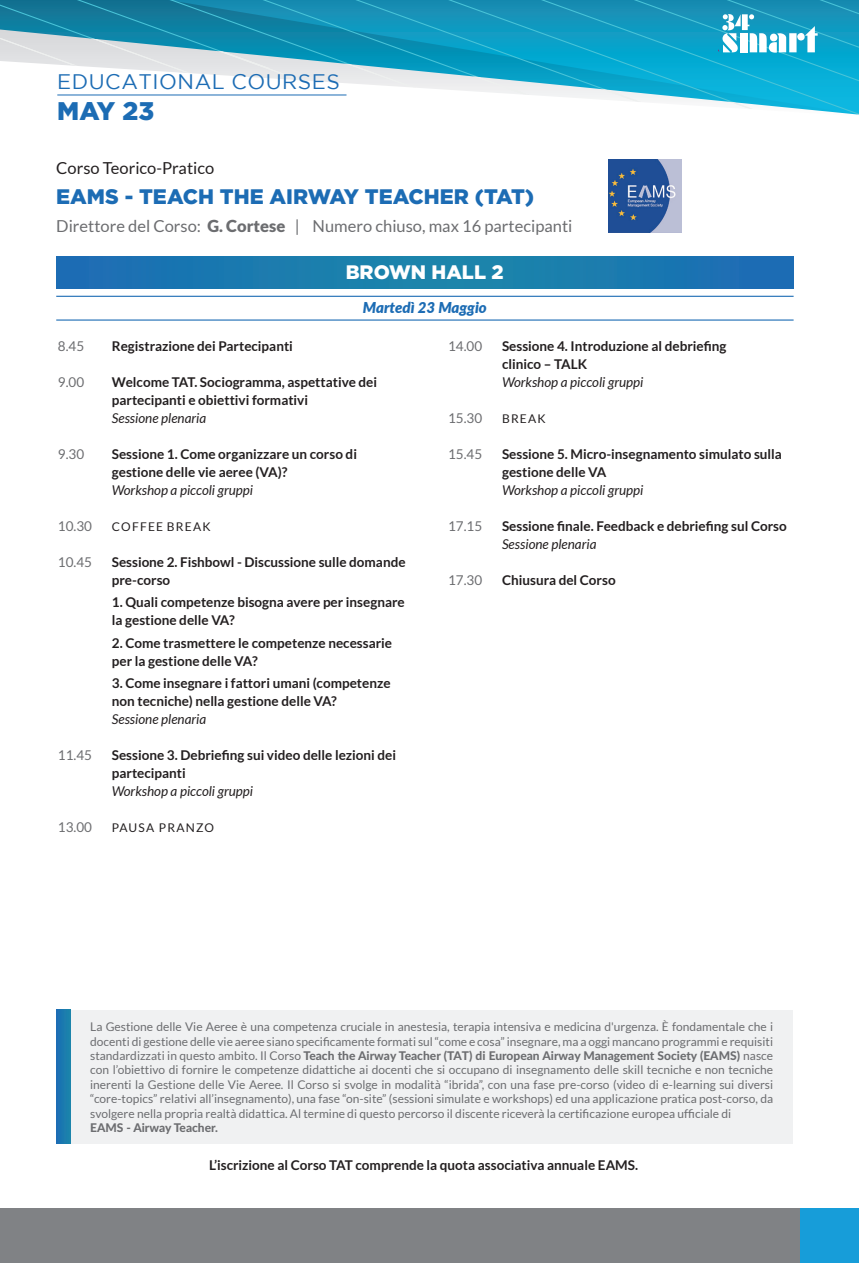
<style>
.page{position:relative;width:859px;height:1263px;background:#fff}
.page>*{position:absolute;margin:0;border:0;box-sizing:border-box;transform-origin:0 0}
.t1{font:900 25.5px "Gotham";color:#1c6cb4}
.t2{font:900 21px "Gotham";color:#1c6cb4}
.t3{font:21px "Gotham";letter-spacing:.025em;color:#1c6cb4}
.t4{font:900 19.5px "Gotham";color:#fff}
.t5{font:16.5px "Lato";color:#6c6d70}
.t6{font:16.5px "Lato";color:#231f20}
.t7{font:italic 900 15px "Lato";color:#1c6cb4}
.t8{font:700 13.5px/18px "Lato";color:#231f20}
.t9{font:italic 13.5px "Lato";color:#231f20}
.t10{font:13.5px "Lato";color:#6c6d70}
.t11{font:12px/14.4px "Lato";color:#6c6d70;text-align:justify}
.t12{font:12px "Lato";letter-spacing:.1em;color:#231f20}
.t13{font:800 12px "Lato";color:#6c6d70}
.s1{font-weight:900}
.s2{font-weight:800}
</style>
<div class="page">
<div style="left:0;top:1209px;width:859px;height:54px;background:#808285"></div>
<div style="left:800px;top:1209px;width:59px;height:54px;background:#179dd9"></div>
<svg style="left:0;top:0;width:859px;height:115px"></svg>
<hr style="left:57px;top:95px;width:289px;height:1px;background:#1c6cb4">
<hr style="left:56px;top:319px;width:737px;height:2px;background:#1c6cb4">
<hr style="left:56px;top:296px;width:737px;height:1px;background:#1c6cb4">
<div style="left:56px;top:256px;width:737px;height:32px;background:linear-gradient(to right,#1b79af,#1b7aaf)"></div>
<div style="left:63px;top:1010px;width:730px;height:134px;background:#f0f1f2"></div>
<svg style="left:56px;top:1010px;width:15px;height:134px;background:#1b79af"></svg>
<img style="left:608px;top:160px;width:73px;height:72px">
<h2 class="t3" style="left:57px;top:68px;width:284px">EDUCATIONAL COURSES</h2>
<h1 class="t1" style="left:57px;top:93px;width:98px">MAY 23</h1>
<h3 class="t6" style="left:56px;top:159px;width:159px">Corso Teorico-Pratico</h3>
<h2 class="t2" style="left:56px;top:182px;width:479px">EAMS - TEACH THE AIRWAY TEACHER (TAT)</h2>
<h3 class="t5" style="left:56px;top:217px;width:518px">Direttore del Corso: <span class="s1">G. Cortese</span> | Numero chiuso, max 16 partecipanti</h3>
<h3 class="t4" style="left:346px;top:258px;width:159px">BROWN HALL 2</h3>
<p class="t7" style="left:363px;top:296px;width:125px">Martedì 23 Maggio</p>
<p class="t10" style="left:58px;top:338px;width:28px">8.45</p>
<p class="t8" style="left:112px;top:337px;width:182px">Registrazione dei Partecipanti</p>
<p class="t10" style="left:58px;top:374px;width:28px">9.00</p>
<p class="t8" style="left:112px;top:373px;width:267px">Welcome TAT. Sociogramma, aspettative dei partecipanti e obiettivi formativi</p>
<p class="t9" style="left:112px;top:410px;width:96px">Sessione plenaria</p>
<p class="t10" style="left:58px;top:446px;width:28px">9.30</p>
<p class="t8" style="left:112px;top:445px;width:247px">Sessione 1. Come organizzare un corso di gestione delle vie aeree (VA)?</p>
<p class="t9" style="left:112px;top:482px;width:143px">Workshop a piccoli gruppi</p>
<p class="t10" style="left:58px;top:518px;width:36px">10.30</p>
<p class="t12" style="left:112px;top:520px;width:100px">COFFEE BREAK</p>
<p class="t10" style="left:58px;top:554px;width:36px">10.45</p>
<p class="t8" style="left:112px;top:553px;width:295px">Sessione 2. Fishbowl - Discussione sulle domande pre-corso</p>
<p class="t8" style="left:112px;top:593px;width:294px">1. Quali competenze bisogna avere per insegnare la gestione delle VA?</p>
<p class="t8" style="left:112px;top:634px;width:282px">2. Come trasmettere le competenze necessarie per la gestione delle VA?</p>
<p class="t8" style="left:112px;top:674px;width:280px">3. Come insegnare i fattori umani (competenze non tecniche) nella gestione delle VA?</p>
<p class="t9" style="left:112px;top:712px;width:96px">Sessione plenaria</p>
<p class="t10" style="left:58px;top:748px;width:36px">11.45</p>
<p class="t8" style="left:112px;top:746px;width:286px">Sessione 3. Debriefing sui video delle lezioni dei partecipanti</p>
<p class="t9" style="left:112px;top:784px;width:143px">Workshop a piccoli gruppi</p>
<p class="t10" style="left:58px;top:820px;width:36px">13.00</p>
<p class="t12" style="left:112px;top:821px;width:104px">PAUSA PRANZO</p>
<p class="t10" style="left:448px;top:338px;width:36px">14.00</p>
<p class="t8" style="left:502px;top:337px;width:226px">Sessione 4. Introduzione al debriefing clinico – TALK</p>
<p class="t9" style="left:502px;top:374px;width:143px">Workshop a piccoli gruppi</p>
<p class="t10" style="left:448px;top:410px;width:36px">15.30</p>
<p class="t12" style="left:502px;top:412px;width:45px">BREAK</p>
<p class="t10" style="left:448px;top:446px;width:36px">15.45</p>
<p class="t8" style="left:502px;top:445px;width:281px">Sessione 5. Micro-insegnamento simulato sulla gestione delle VA</p>
<p class="t9" style="left:502px;top:482px;width:143px">Workshop a piccoli gruppi</p>
<p class="t10" style="left:448px;top:518px;width:36px">17.15</p>
<p class="t8" style="left:502px;top:517px;width:286px">Sessione finale. Feedback e debriefing sul Corso</p>
<p class="t9" style="left:502px;top:536px;width:96px">Sessione plenaria</p>
<p class="t10" style="left:448px;top:572px;width:36px">17.30</p>
<p class="t8" style="left:502px;top:571px;width:115px">Chiusura del Corso</p>
<p class="t11" style="left:90px;top:1019px;width:684px">La Gestione delle Vie Aeree è una competenza cruciale in anestesia, terapia intensiva e medicina d'urgenza. È fondamentale che i docenti di gestione delle vie aeree siano specificamente formati sul “come e cosa” insegnare, ma a oggi mancano programmi e requisiti standardizzati in questo ambito. Il Corso <span class="s2">Teach the Airway Teacher (TAT) di European Airway Management Society (EAMS)</span> nasce con l’obiettivo di fornire le competenze didattiche ai docenti che si occupano di insegnamento delle skill tecniche e non tecniche inerenti la Gestione delle Vie Aeree. Il Corso si svolge in modalità “ibrida”, con una fase pre-corso (video di e-learning sui diversi “core-topics” relativi all’insegnamento), una fase “on-site” (sessioni simulate e workshops) ed una applicazione pratica post-corso, da svolgere nella propria realtà didattica. Al termine di questo percorso il discente riceverà la certificazione europea ufficiale di</p>
<p class="t13" style="left:90px;top:1119px;width:129px">EAMS - Airway Teacher.</p>
<p class="t8" style="left:209px;top:1156px;width:431px">L’iscrizione al Corso TAT comprende la quota associativa annuale EAMS.</p>
</div>
